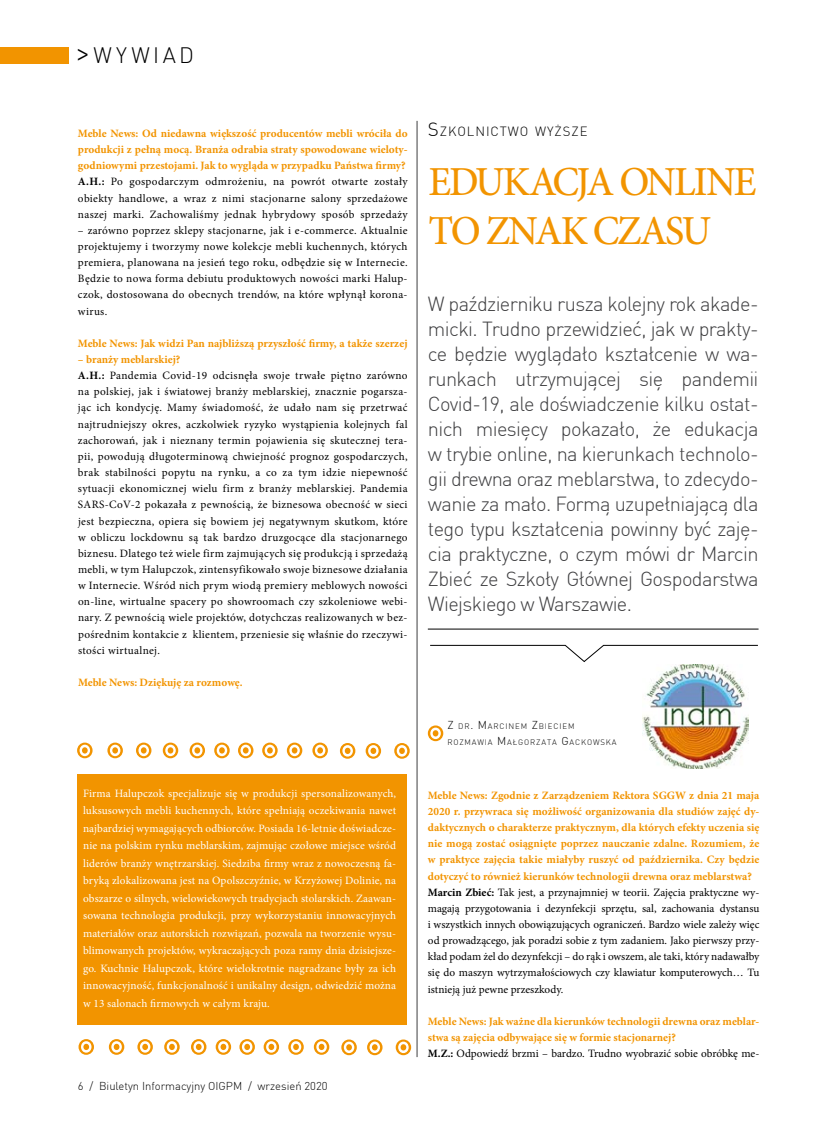
<style>
.page{position:relative;width:833px;height:1134px;background:#fff}
.page>*{position:absolute;margin:0;border:0;box-sizing:border-box;transform-origin:0 0}
.t1{font:500 41.25px/48.8px "Minion Pro";letter-spacing:-.055em;color:#f29400}
.t2{font:300 21.88px "DINCE";letter-spacing:.155em;color:#000}
.t3{font:300 20px/25px "DINCE";letter-spacing:-.03em;color:#3e3e40;text-align:justify}
.t4{font:300 13.12px "DINCE";letter-spacing:.07em;color:#000}
.t5{font:11.25px/16.1px "Minion Pro";letter-spacing:.03em;color:#000;text-align:justify}
.t6{font:11.25px/16.1px "Minion Pro";color:#000}
.t7{font:11.25px/17.5px "Minion Pro";letter-spacing:.01em;color:#fff;text-align:justify}
.t8{font:700 11.25px/16.1px "Minion Pro";color:#f29400}
.t9{font:300 11.25px "DINCE";color:#000}
.t10{font:300 7.88px/16.1px "DINCE";letter-spacing:.105em;color:#000}
.s1{font-size:31.25px}
.s2{color:#000}
.s3{font-weight:400;color:#000}
.s4{font-weight:700;color:#f29400}
.s5{font-weight:700}
.s6{font-size:18.75px}
.s7{font-size:11.25px}
</style>
<div class="page">
<div style="left:0;top:47px;width:69px;height:17px;background:#f29400"></div>
<div style="left:77px;top:774px;width:330px;height:251px;background:#f29400"></div>
<svg style="left:238px;top:743px;width:15px;height:15px"></svg>
<svg style="left:366px;top:743px;width:15px;height:16px"></svg>
<svg style="left:312px;top:743px;width:16px;height:15px"></svg>
<svg style="left:214px;top:743px;width:16px;height:15px"></svg>
<svg style="left:340px;top:743px;width:15px;height:16px"></svg>
<svg style="left:287px;top:743px;width:15px;height:15px"></svg>
<svg style="left:190px;top:743px;width:15px;height:15px"></svg>
<svg style="left:262px;top:743px;width:16px;height:15px"></svg>
<svg style="left:394px;top:743px;width:16px;height:16px"></svg>
<svg style="left:163px;top:743px;width:15px;height:15px"></svg>
<svg style="left:136px;top:743px;width:15px;height:15px"></svg>
<svg style="left:107px;top:743px;width:16px;height:15px"></svg>
<svg style="left:77px;top:743px;width:16px;height:15px"></svg>
<svg style="left:239px;top:1039px;width:16px;height:16px"></svg>
<svg style="left:367px;top:1039px;width:15px;height:16px"></svg>
<svg style="left:314px;top:1039px;width:15px;height:16px"></svg>
<svg style="left:216px;top:1039px;width:15px;height:16px"></svg>
<svg style="left:341px;top:1039px;width:16px;height:16px"></svg>
<svg style="left:288px;top:1039px;width:16px;height:16px"></svg>
<svg style="left:191px;top:1039px;width:15px;height:16px"></svg>
<svg style="left:264px;top:1039px;width:15px;height:16px"></svg>
<svg style="left:396px;top:1039px;width:15px;height:16px"></svg>
<svg style="left:164px;top:1039px;width:16px;height:16px"></svg>
<svg style="left:137px;top:1039px;width:16px;height:16px"></svg>
<svg style="left:109px;top:1039px;width:15px;height:16px"></svg>
<svg style="left:79px;top:1039px;width:15px;height:16px"></svg>
<hr style="left:428px;top:629px;width:330px;height:1px;background:#000">
<svg style="left:430px;top:645px;width:328px;height:17px"></svg>
<svg style="left:428px;top:725px;width:15px;height:16px"></svg>
<hr style="left:416px;top:121px;width:1px;height:936px;background:#3e3e40">
<img style="left:642px;top:664px;width:106px;height:105px">
<h2 class="t2" style="left:75px;top:41px;width:121px"><span class="s1">&gt;</span>WYWIAD</h2>
<p class="t8" style="left:78px;top:125px;width:331px">Meble News: Od niedawna większość producentów mebli wróciła do produkcji z pełną mocą. Branża odrabia straty spowodowane wieloty&shy;godniowymi przestojami. Jak to wygląda w przypadku Państwa firmy?<br><span class="s2">A.H.:</span> <span class="s3">Po gospodarczym odmrożeniu, na powrót otwarte zostały obiekty handlowe, a wraz z nimi stacjonarne salony sprzedażowe naszej marki. Zachowaliśmy jednak hybrydowy sposób sprzedaży</span></p>
<p class="t5" style="left:78px;top:222px;width:331px">– zarówno poprzez sklepy stacjonarne, jak i e-commerce. Aktualnie projektujemy i tworzymy nowe kolekcje mebli kuchennych, których premiera, planowana na jesień tego roku, odbędzie się w Internecie.<br>Będzie to nowa forma debiutu produktowych nowości marki Halup&shy;czok, dostosowana do obecnych trendów, na które wpłynął korona&shy;wirus.</p>
<p class="t8" style="left:78px;top:335px;width:331px">Meble News: Jak widzi Pan najbliższą przyszłość firmy, a także szerzej</p>
<p class="t5" style="left:78px;top:351px;width:331px;text-align:left"><span class="s4">– branży meblarskiej?<br></span><span class="s5">A.H.:</span> Pandemia Covid-19 odcisnęła swoje trwałe piętno zarówno na polskiej, jak i światowej branży meblarskiej, znacznie pogarsza&shy;jąc ich kondycję. Mamy świadomość, że udało nam się przetrwać najtrudniejszy okres, aczkolwiek ryzyko wystąpienia kolejnych fal zachorowań, jak i nieznany termin pojawienia się skutecznej tera&shy;pii, powodują długoterminową chwiejność prognoz gospodarczych, brak stabilności popytu na rynku, a co za tym idzie niepewność sytuacji ekonomicznej wielu firm z branży meblarskiej. Pandemia SARS-CoV-2 pokazała z pewnością, że biznesowa obecność w sieci jest bezpieczna, opiera się bowiem jej negatywnym skutkom, które w obliczu lockdownu są tak bardzo druzgocące dla stacjonarnego biznesu. Dlatego też wiele firm zajmujących się produkcją i sprzedażą mebli, w tym Halupczok, zintensyfikowało swoje biznesowe działania w Internecie. Wśród nich prym wiodą premiery meblowych nowości on-line, wirtualne spacery po showroomach czy szkoleniowe webi&shy;nary. Z pewnością wiele projektów, dotychczas realizowanych w bez&shy;pośrednim kontakcie z klientem, przeniesie się właśnie do rzeczywi&shy;stości wirtualnej.</p>
<p class="t8" style="left:78px;top:674px;width:166px">Meble News: Dziękuję za rozmowę.</p>
<p class="t7" style="left:83px;top:784px;width:315px">Firma Halupczok specjalizuje się w produkcji spersonalizowanych, luksusowych mebli kuchennych, które spełniają oczekiwania nawet najbardziej wymagających odbiorców. Posiada 16-letnie doświadcze&shy;nie na polskim rynku meblarskim, zajmując czołowe miejsce wśród liderów branży wnętrzarskiej. Siedziba firmy wraz z nowoczesną fa&shy;bryką zlokalizowana jest na Opolszczyźnie, w Krzyżowej Dolinie, na obszarze o silnych, wielowiekowych tradycjach stolarskich. Zaawan&shy;sowana technologia produkcji, przy wykorzystaniu innowacyjnych materiałów oraz autorskich rozwiązań, pozwala na tworzenie wysu&shy;blimowanych projektów, wykraczających poza ramy dnia dzisiejsze&shy;go. Kuchnie Halupczok, które wielokrotnie nagradzane były za ich innowacyjność, funkcjonalność i unikalny design, odwiedzić można w 13 salonach firmowych w całym kraju.</p>
<p class="t9" style="left:78px;top:1079px;width:251px">6 / Biuletyn Informacyjny OIGPM / wrzesień 2020</p>
<p class="t4" style="left:428px;top:123px;width:161px"><span class="s6">S</span>ZKOLNICTWO WYŻSZE</p>
<h1 class="t1" style="left:428px;top:158px;width:330px">EDUKACJA ONLINE<br>TO ZNAK CZASU</h1>
<p class="t3" style="left:428px;top:291px;width:332px">W październiku rusza kolejny rok akade&shy;micki. Trudno przewidzieć, jak w prakty&shy;ce będzie wyglądało kształcenie w wa&shy;runkach utrzymującej się pandemii Covid-19, ale doświadczenie kilku ostat&shy;nich miesięcy pokazało, że edukacja w trybie online, na kierunkach technolo&shy;gii drewna oraz meblarstwa, to zdecydo&shy;wanie za mało. Formą uzupełniającą dla tego typu kształcenia powinny być zaję&shy;cia praktyczne, o czym mówi dr Marcin Zbieć ze Szkoły Głównej Gospodarstwa Wiejskiego w Warszawie.</p>
<p class="t10" style="left:447px;top:718px;width:171px"><span class="s7">Z</span> DR<span class="s7">. M</span>ARCINEM <span class="s7">Z</span>BIECIEM<br>ROZMAWIA <span class="s7">M</span> AŁGORZATA <span class="s7">G</span>ACKOWSKA</p>
<p class="t6" style="left:428px;top:787px;width:333px"><span class="s4">Meble News: Zgodnie z Zarządzeniem Rektora SGGW z dnia 21 maja 2020 r. przywraca się możliwość organizowania dla studiów zajęć dy&shy;daktycznych o charakterze praktycznym, dla których efekty uczenia się nie mogą zostać osiągnięte poprzez nauczanie zdalne. Rozumiem, że w praktyce zajęcia takie miałyby ruszyć od października. Czy będzie dotyczyć to również kierunków technologii drewna oraz meblarstwa?<br></span><span class="s5">Marcin Zbieć:</span> Tak jest, a przynajmniej w teorii. Zajęcia praktyczne wy&shy;magają przygotowania i dezynfekcji sprzętu, sal, zachowania dystansu i wszystkich innych obowiązujących ograniczeń. Bardzo wiele zależy więc od prowadzącego, jak poradzi sobie z tym zadaniem. Jako pierwszy przy&shy;kład podam żel do dezynfekcji – do rąk i owszem, ale taki, który nadawałby się do maszyn wytrzymałościowych czy klawiatur komputerowych… Tu istnieją już pewne przeszkody.</p>
<p class="t8" style="left:428px;top:1013px;width:333px">Meble News: Jak ważne dla kierunków technologii drewna oraz meblar&shy;stwa są zajęcia odbywające się w formie stacjonarnej?<br><span class="s2">M.Z.:</span> <span class="s3">Odpowiedź brzmi – bardzo. Trudno wyobrazić sobie obróbkę me-</span></p>
</div>
